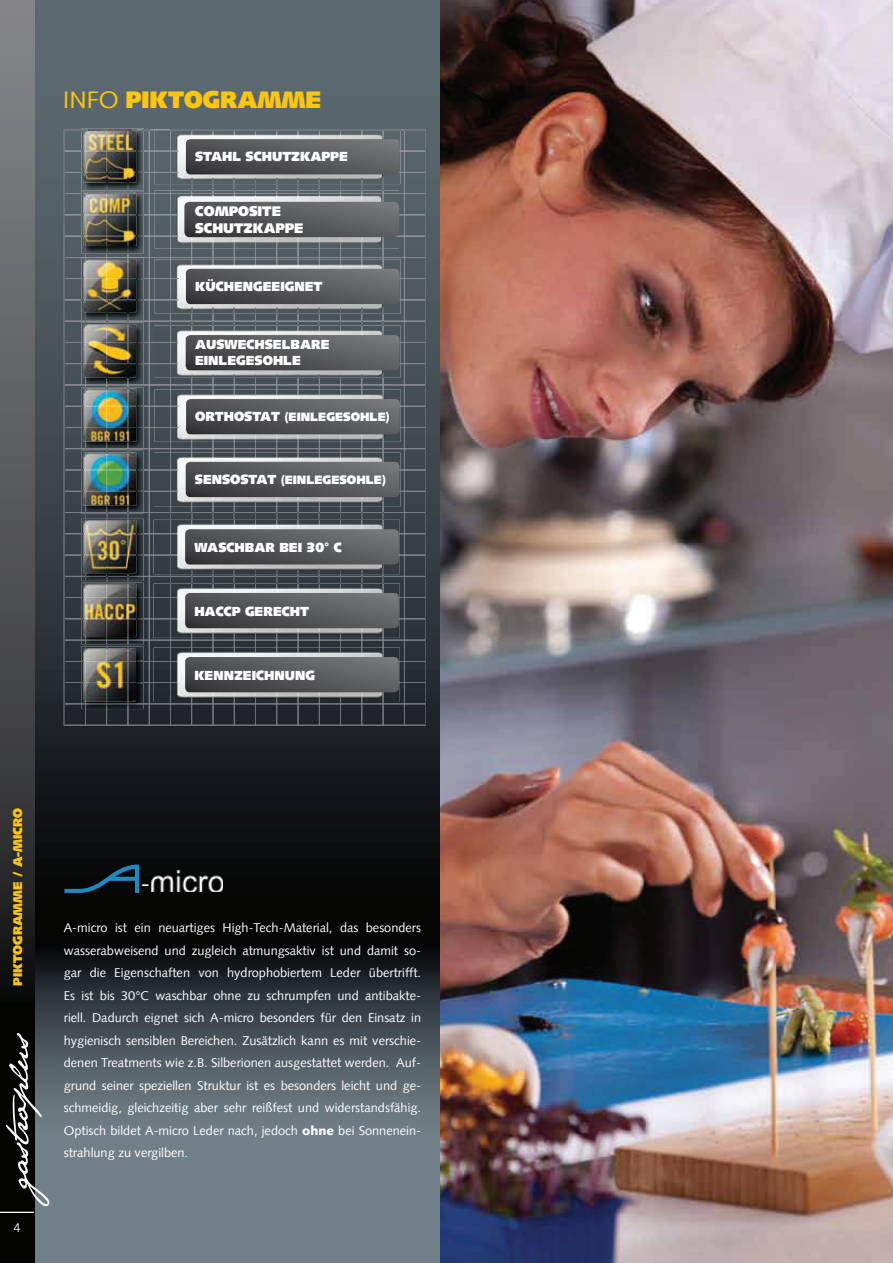
<style>
.page{position:relative;width:893px;height:1263px;background:#fff}
.page>*{position:absolute;margin:0;border:0;box-sizing:border-box;transform-origin:0 0}
.t1{font:29.1px "Trade Gothic LT Com";color:#fff;scale:.41 1}
.t2{font:25.5px "Syntax Com";color:#fff}
.t3{font:900 24px "Syntax Com";color:#fcc60d}
.t4{font:900 14.1px/16.8px "Syntax Com";color:#fff}
.t5{font:900 13.2px/15.9px "Syntax Com";color:#fff}
.t6{font:12.75px/22.5px "Syntax Com";color:#fff;text-align:justify}
.t7{font:900 12.75px "Syntax Com";color:#fcc60d}
.t8{font:900 12.15px "Syntax Com";color:#fff}
.t9{font:12px "Trade Gothic LT Com";color:#fff}
.s1{font-weight:400}
.s2{font-size:13.2px}
.s3{font-weight:900}
</style>
<div class="page">
<img style="left:49px;top:0;width:391px;height:1263px">
<img style="left:440px;top:0;width:453px;height:1263px">
<svg style="left:64px;top:129px;width:362px;height:597px;background:#5d6162"></svg>
<svg style="left:64px;top:864px;width:75px;height:29px;background:#0c2734"></svg>
<img style="left:150px;top:864px;width:73px;height:28px">
<svg style="left:0;top:0;width:49px;height:1263px;background:#45494b"></svg>
<h3 class="t3" style="left:63px;top:84px;width:260px"><span class="s1">INFO</span> PIKTOGRAMME</h3>
<p class="t5" style="left:195px;top:149px;width:154px">STAHL SCHUTZKAPPE</p>
<p class="t4" style="left:195px;top:202px;width:110px">COMPOSITE<br>SCHUTZKAPPE</p>
<p class="t5" style="left:195px;top:278px;width:129px">KÜCHENGEEIGNET</p>
<p class="t5" style="left:195px;top:336px;width:136px">AUSWECHSELBARE<br>EINLEGESOHLE</p>
<p class="t8" style="left:195px;top:409px;width:196px"><span class="s2">ORTHOSTAT</span> (EINLEGESOHLE)</p>
<p class="t8" style="left:195px;top:472px;width:193px"><span class="s2">SENSOSTAT</span> (EINLEGESOHLE)</p>
<p class="t5" style="left:194px;top:539px;width:149px">WASCHBAR BEI 30° C</p>
<p class="t5" style="left:194px;top:603px;width:116px">HACCP GERECHT</p>
<p class="t5" style="left:194px;top:667px;width:122px">KENNZEICHNUNG</p>
<p class="t7" style="left:9px;top:986px;width:179px;rotate:-90deg">PIKTOGRAMME / A-MICRO</p>
<h1 class="t1" style="left:14px;top:1197px;width:19px">5</h1>
<p class="t9" style="left:13px;top:1220px;width:9px">4</p>
<h2 class="t2" style="left:140px;top:868px;width:11px">-</h2>
<p class="t6" style="left:64px;top:916px;width:359px">A-micro ist ein neuartiges High-Tech-Material, das besonders wasserabweisend und zugleich atmungsaktiv ist und damit so&shy;gar die Eigenschaften von hydrophobiertem Leder übertrifft.<br>Es ist bis 30°C waschbar ohne zu schrumpfen und antibakte&shy;riell. Dadurch eignet sich A-micro besonders für den Einsatz in hygienisch sensiblen Bereichen. Zusätzlich kann es mit verschie&shy;denen Treatments wie z.B. Silberionen ausgestattet werden. Auf&shy;grund seiner speziellen Struktur ist es besonders leicht und ge&shy;schmeidig, gleichzeitig aber sehr reißfest und widerstandsfähig.<br>Optisch bildet A-micro Leder nach, jedoch <span class="s3">ohne</span> bei Sonnenein&shy;strahlung zu vergilben.</p>
</div>
